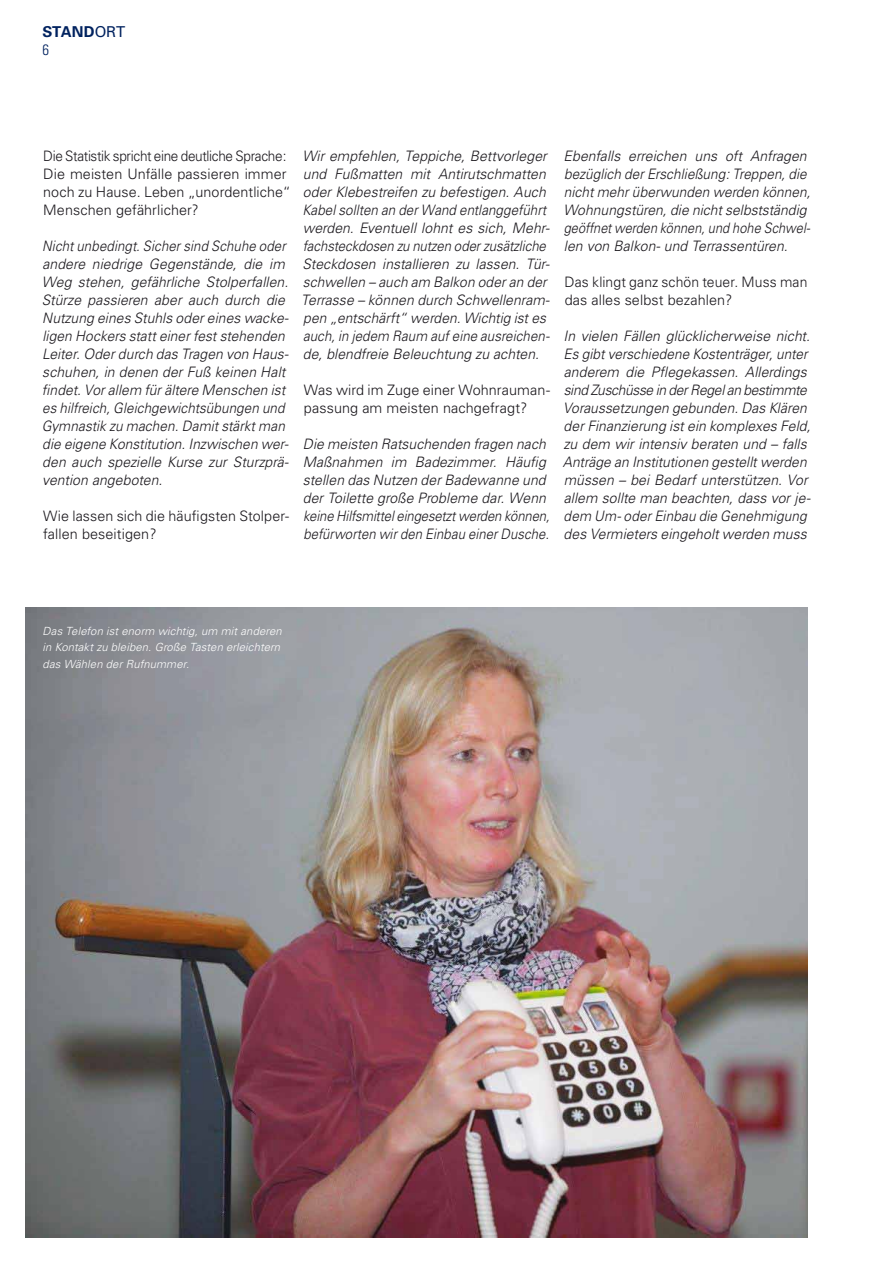
<style>
.page{position:relative;width:893px;height:1263px;background:#fff}
.page>*{position:absolute;margin:0;border:0;box-sizing:border-box;transform-origin:0 0}
.t1{font:700 15px/18px "Univers";letter-spacing:-.005em;color:#00225f}
.t2{font:italic 300 14.4px/18px "Univers";letter-spacing:.005em;color:#1a171c}
.t3{font:italic 300 14.4px/18px "Univers";letter-spacing:.005em;color:#1a171c;scale:.92 1}
.t4{font:italic 300 14.4px/18px "Univers";letter-spacing:.005em;color:#1a171c;scale:.96 1}
.t5{font:300 14.4px/18px "Univers";letter-spacing:.005em;color:#1a171c}
.t6{font:300 14.4px/18px "Univers";letter-spacing:.005em;color:#1a171c;scale:.94 1}
.t7{font:italic 300 11.25px/16.5px "Univers";letter-spacing:.015em;color:#fff}
.s1{font-weight:400}
.s2{font-weight:300;font-stretch:condensed}
</style>
<div class="page">
<img style="left:26px;top:608px;width:782px;height:629px">
<p class="t1" style="left:43px;top:23px;width:84px">STAND<span class="s1">ORT<br></span><span class="s2">6</span></p>
<p class="t6" style="left:43px;top:147px;width:265px">Die Statistik spricht eine deutliche Sprache:<br>Die meisten U nfälle passieren immer noch zu Hause. Leben „unordentliche“ Menschen gefährlicher?</p>
<p class="t3" style="left:42px;top:237px;width:270px">Nicht unbedingt. Sicher sind Schuhe oder andere niedrige Gegenstände, die im Weg stehen, gefährliche Stolperfallen.<br>Stürze passieren aber auch durch die Nutzung eines Stuhls oder eines wacke&shy;ligen Hockers statt einer fest stehenden Leiter. Oder durch das Tragen von Haus&shy;schuhen, in denen der Fuß keinen Halt findet. Vor allem für ältere Menschen ist es hilfreich, Gleichgewichtsübungen und Gymnastik zu machen. Damit stärkt man die eigene Konstitution. Inzwischen wer&shy;den auch spezielle Kurse zur Sturzprä&shy;vention angeboten.</p>
<p class="t5" style="left:43px;top:507px;width:247px">Wie lassen sich die häufigsten Stolper&shy;fallen beseitigen?</p>
<p class="t2" style="left:301px;top:147px;width:250px">Wir empfehlen, Teppiche, Bettvorleger und Fußmatten mit Antirutschmatten oder Klebestreifen zu befestigen. Auch Kabel sollten an der Wand entlanggeführt werden. Eventuell lohnt es sich, Mehr&shy;fachsteckdosen zu nutzen oder zusätzliche Steckdosen installieren zu lassen. Tür&shy;schwellen – auch am Balkon oder an der Terrasse – können durch Schwellenram&shy;pen „entschärft“ werden. Wichtig ist es auch, in jedem Raum auf eine ausreichen&shy;de, blendfreie Beleuchtung zu achten.</p>
<p class="t5" style="left:304px;top:381px;width:248px">Was wird im Zuge einer Wohnrauman&shy;passung am meisten nachgefragt?</p>
<p class="t4" style="left:303px;top:435px;width:259px">Die meisten Ratsuchenden fragen nach Maßnahmen im Badezimmer. Häufig stellen das Nutzen der Badewanne und der Toilette große Probleme dar. Wenn keine Hilfsmittel eingesetzt werden können, befürworten wir den Einbau einer Dusche.</p>
<p class="t2" style="left:563px;top:147px;width:249px">Ebenfalls erreichen uns oft Anfragen bezüglich der Erschließung: Treppen, die nicht mehr überwunden werden können, Wohnungstüren, die nicht selbstständig geöffnet werden können, und hohe Schwel&shy;len von Balkon- und Terrassentüren.</p>
<p class="t5" style="left:565px;top:273px;width:244px">Das klingt ganz schön teuer. Muss man das alles selbst bezahlen?</p>
<p class="t2" style="left:563px;top:327px;width:249px">In vielen Fällen glücklicherweise nicht.<br>Es gibt verschiedene Kostenträger, unter anderem die Pflegekassen. Allerdings sind Zuschüsse in der Regel an bestimmte Voraussetzungen gebunden. Das Klären der Finanzierung ist ein komplexes Feld, zu dem wir intensiv beraten und – falls Anträge an Institutionen gestellt werden müssen – bei Bedarf unterstützen. Vor allem sollte man beachten, dass vor je&shy;dem Um- oder Einbau die Genehmigung des Vermieters eingeholt werden muss</p>
<p class="t7" style="left:43px;top:623px;width:241px">Das Telefon ist enorm wichtig, um mit anderen in Kontakt zu bleiben. Große Tasten erleichtern das Wählen der Rufnummer.</p>
</div>
